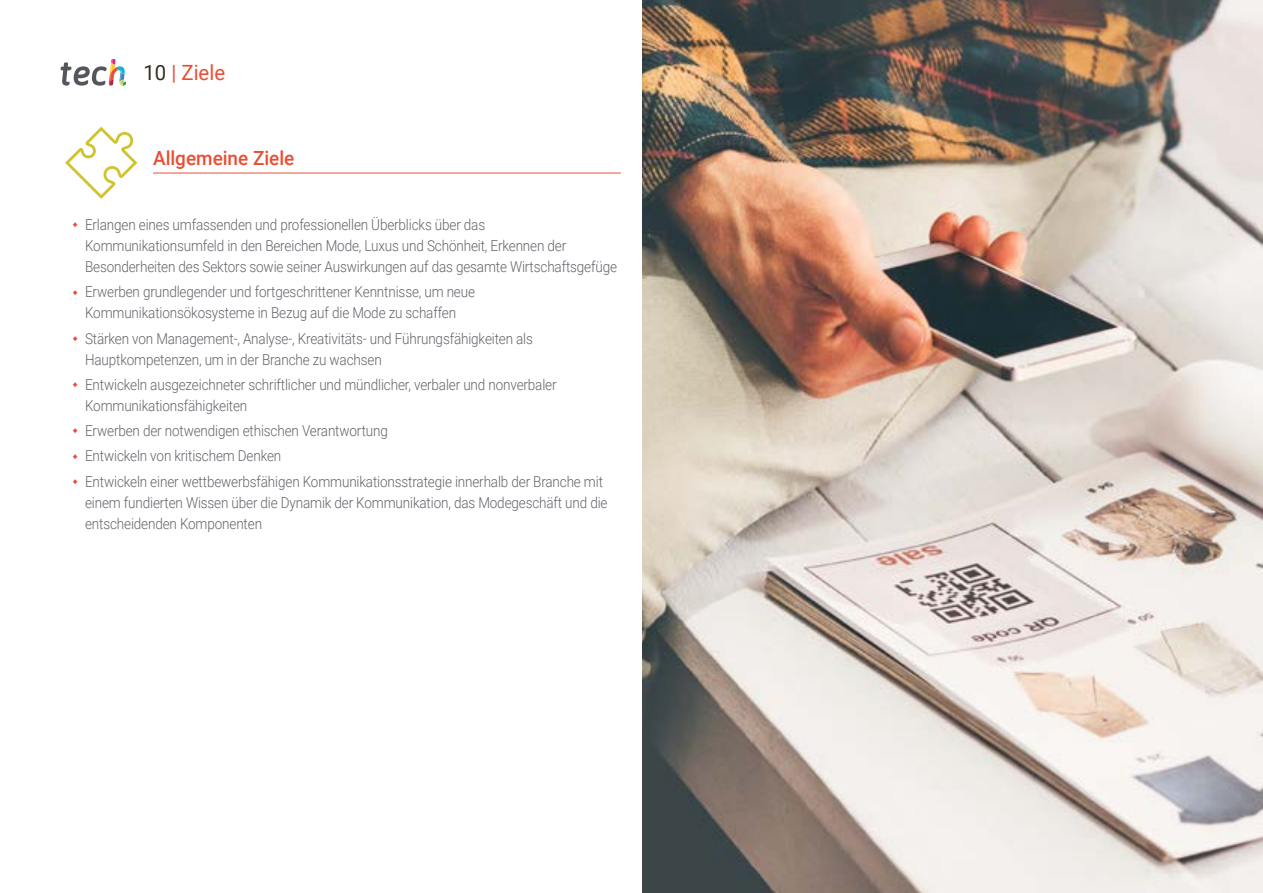
<style>
.page{position:relative;width:1263px;height:893px;background:#fff}
.page>*{position:absolute;margin:0;border:0;box-sizing:border-box;transform-origin:0 0}
.t1{font:21px "Roboto";color:#e94d35}
.t2{font:500 19.5px "Roboto";color:#e94d35}
.t3{font:300 15px/21px "Roboto";letter-spacing:-.01em;color:#61646a;scale:.9 1}
.s1{color:#312e20}
</style>
<div class="page">
<hr style="left:153px;top:173px;width:468px;height:1px;background:#e94d35">
<svg style="left:65px;top:127px;width:72px;height:72px"></svg>
<img style="left:642px;top:0;width:621px;height:893px">
<svg style="left:61px;top:59px;width:65px;height:27px"></svg>
<h1 class="t1" style="left:144px;top:57px;width:83px"><span class="s1">10</span> | Ziele</h1>
<h2 class="t2" style="left:153px;top:144px;width:143px">Allgemeine Ziele</h2>
<p class="t3" style="left:85px;top:214px;width:593px">Erlangen eines umfassenden und professionellen Überblicks über das<br>Kommunikationsumfeld in den Bereichen Mode, Luxus und Schönheit, Erkennen der<br>Besonderheiten des Sektors sowie seiner Auswirkungen auf das gesamte Wirtschaftsgefüge</p>
<p class="t3" style="left:85px;top:281px;width:435px">Erwerben grundlegender und fortgeschrittener Kenntnisse, um neue<br>Kommunikationsökosysteme in Bezug auf die Mode zu schaffen</p>
<p class="t3" style="left:85px;top:327px;width:499px">Stärken von Management-, Analyse-, Kreativitäts- und Führungsfähigkeiten als<br>Hauptkompetenzen, um in der Branche zu wachsen</p>
<p class="t3" style="left:85px;top:373px;width:525px">Entwickeln ausgezeichneter schriftlicher und mündlicher, verbaler und nonverbaler<br>Kommunikationsfähigkeiten</p>
<p class="t3" style="left:85px;top:418px;width:577px;line-height:25.2px">Erwerben der notwendigen ethischen Verantwortung<br>Entwickeln von kritischem Denken<br>Entwickeln einer wettbewerbsfähigen Kommunikationsstrategie innerhalb der Branche mit</p>
<p class="t3" style="left:85px;top:491px;width:582px">einem fundierten Wissen über die Dynamik der Kommunikation, das Modegeschäft und die entscheidenden Komponenten</p>
</div>
